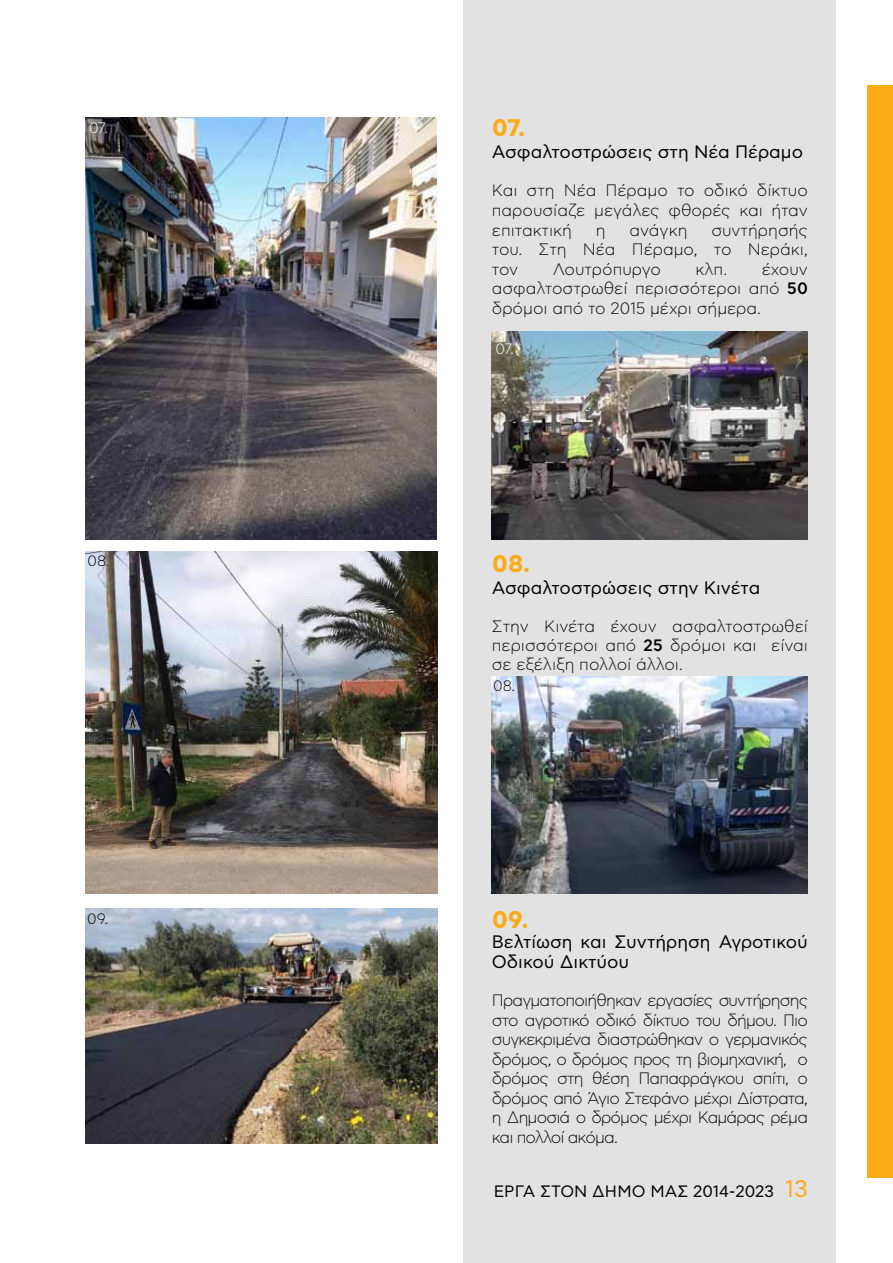
<style>
.page{position:relative;width:893px;height:1263px;background:#fff}
.page>*{position:absolute;margin:0;border:0;box-sizing:border-box;transform-origin:0 0}
.t1{font:700 24px "Asty CF Std";color:#fbab18}
.t2{font:18px/19.8px "Asty CF Std";color:#000}
.t3{font:300 16.5px/19.5px "Asty CF Std";color:#000;text-align:justify}
.t4{font:16.5px "Asty CF Std";color:#000}
.t5{font:300 15px "Asty CF Std";color:#000}
.t6{font:300 15px "Asty CF Std";color:#fff}
.s1{font-weight:500}
.s2{font-size:24px;color:#fbab18}
</style>
<div class="page">
<div style="left:463px;top:0;width:373px;height:1263px;background:#e2e2e2"></div>
<div style="left:867px;top:85px;width:26px;height:1093px;background:#fbab18"></div>
<img style="left:492px;top:331px;width:316px;height:208px">
<img style="left:85px;top:552px;width:353px;height:341px">
<img style="left:85px;top:118px;width:352px;height:421px">
<img style="left:85px;top:909px;width:352px;height:235px">
<img style="left:492px;top:677px;width:316px;height:216px">
<p class="t6" style="left:89px;top:120px;width:20px">07.</p>
<h1 class="t1" style="left:492px;top:114px;width:35px">07.</h1>
<p class="t2" style="left:492px;top:143px;width:313px">Ασφαλτοστρώσεις στη Νέα Πέραμο</p>
<p class="t3" style="left:492px;top:181px;width:318px">Και στη Νέα Πέραμο το οδικό δίκτυο παρουσίαζε μεγάλες φθορές και ήταν επιτακτική</p>
<p class="t3" style="left:492px;top:220px;width:318px;text-indent:219px">συντήρησής του. Στη Νέα Πέραμο, το Νεράκι, τον</p>
<p class="t3" style="left:596px;top:220px;width:11px">η</p>
<p class="t3" style="left:630px;top:220px;width:59px">ανάγκη</p>
<p class="t3" style="left:553px;top:259px;width:110px">Λουτρόπυργο</p>
<p class="t3" style="left:695px;top:259px;width:33px">κλπ.</p>
<p class="t3" style="left:492px;top:259px;width:318px;text-indent:270px">έχουν ασφαλτοστρωθεί περισσότεροι από <span class="s1">50 </span>δρόμοι από το 2015 μέχρι σήμερα.</p>
<p class="t6" style="left:495px;top:341px;width:20px">07.</p>
<p class="t5" style="left:88px;top:553px;width:23px">08.</p>
<h1 class="t1" style="left:492px;top:550px;width:40px">08.</h1>
<p class="t2" style="left:492px;top:578px;width:270px">Ασφαλτοστρώσεις στην Κινέτα</p>
<p class="t3" style="left:492px;top:617px;width:318px">Στην Κινέτα έχουν ασφαλτοστρωθεί περισσότεροι από <span class="s1">25</span> δρόμοι και είναι σε εξέλιξη πολλοί άλλοι.</p>
<p class="t5" style="left:493px;top:678px;width:23px">08.</p>
<p class="t5" style="left:87px;top:910px;width:23px">09.</p>
<h1 class="t1" style="left:492px;top:905px;width:38px">09.</h1>
<p class="t2" style="left:492px;top:932px;width:318px">Βελτίωση και Συντήρηση Αγροτικού<br>Οδικού Δικτύου</p>
<p class="t3" style="left:492px;top:991px;width:318px">Πραγματοποιήθηκαν εργασίες συντήρησης στο αγροτικό οδικό δίκτυο του δήμου. Πιο συγκεκριμένα διαστρώθηκαν ο γερμανικός δρόμος, ο δρόμος προς τη βιομηχανική, ο δρόμος στη θέση Παπαφράγκου σπίτι, ο δρόμος από Άγιο Στεφάνο μέχρι Δίστρατα, η Δημοσιά ο δρόμος μέχρι Καμάρας ρέμα και πολλοί ακόμα.</p>
<p class="t4" style="left:494px;top:1182px;width:316px">ΕΡΓΑ ΣΤΟΝ ΔΗΜΟ ΜΑΣ 2014-2023 <span class="s2">13</span></p>
</div>
